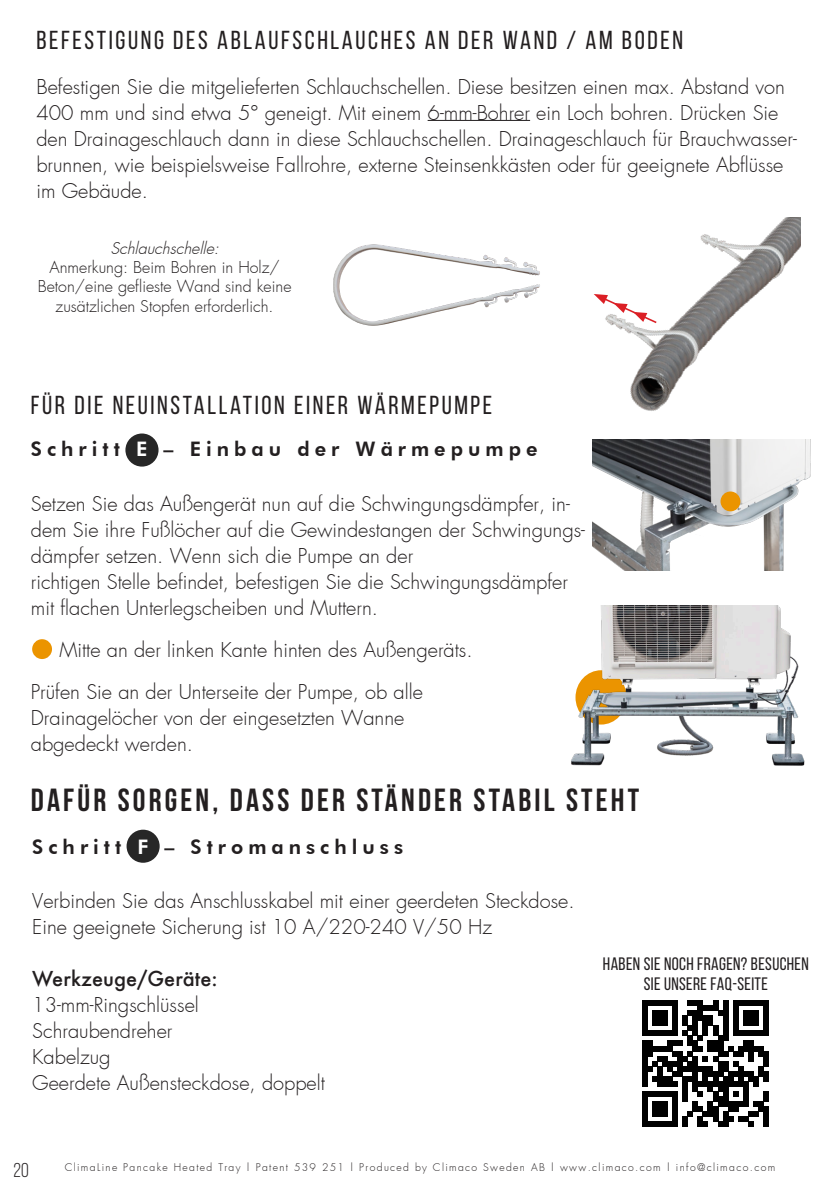
<style>
.page{position:relative;width:840px;height:1191px;background:#fff}
.page>*{position:absolute;margin:0;border:0;box-sizing:border-box;transform-origin:0 0}
.t1{font:32px "Bebas Neue";letter-spacing:.1em;color:#231f20}
.t2{font:26px "Bebas Neue";letter-spacing:.1em;color:#231f20}
.t3{font:300 20px/26px "Futura";color:#231f20}
.t4{font:800 20px "Futura BT";letter-spacing:.25em;color:#231f20}
.t5{font:500 20px "Futura";color:#231f20}
.t6{font:20px "Bebas Neue";color:#231f20}
.t7{font:18px/20px "Bebas Neue";letter-spacing:.02em;color:#231f20;text-align:center}
.t8{font:300 16px/19.2px "Futura";color:#231f20;text-align:center}
.t9{font:300 10.4px "Futura";letter-spacing:.13em;color:#231f20}
.s1{font-style:italic}
.s2{color:#fff}
</style>
<div class="page">
<div style="left:126px;top:829px;width:33px;height:33px;background:#272727;border-radius:50%"></div>
<img style="left:592px;top:439px;width:219px;height:131px">
<svg style="left:669px;top:532px;width:77px;height:39px"></svg>
<div style="left:125px;top:433px;width:33px;height:33px;background:#272727;border-radius:50%"></div>
<img style="left:333px;top:244px;width:207px;height:82px">
<div style="left:32px;top:639px;width:20px;height:20px;background:#eb9400;border-radius:50%"></div>
<div style="left:720px;top:491px;width:20px;height:20px;background:#eb9400;border-radius:50%"></div>
<hr style="left:427px;top:120px;width:103px;height:1px;background:#231f20">
<img style="left:610px;top:218px;width:190px;height:193px">
<svg style="left:594px;top:294px;width:64px;height:30px"></svg>
<svg style="left:642px;top:1000px;width:126px;height:127px"></svg>
<img style="left:571px;top:605px;width:234px;height:161px">
<p class="t2" style="left:36px;top:26px;width:647px">BEFESTIGUNG DES ABLAUFSCHLAUCHES AN DER WAND / AM BODEN</p>
<p class="t3" style="left:36px;top:74px;width:761px">Befestigen Sie die mitgelieferten Schlauchschellen. Diese besitzen einen max. Abstand von 400 mm und sind etwa 5° geneigt. Mit einem 6-mm-Bohrer ein Loch bohren. Drücken Sie den Drainageschlauch dann in diese Schlauchschellen. Drainageschlauch für Brauchwasser&shy;brunnen, wie beispielsweise Fallrohre, externe Steinsenkkästen oder für geeignete Abflüsse im Gebäude.</p>
<p class="t8" style="left:38px;top:239px;width:255px"><span class="s1">Schlauchschelle:<br></span>Anmerkung: Beim Bohren in Holz/<br>Beton/eine geflieste Wand sind keine zusätzlichen Stopfen erforderlich.</p>
<p class="t2" style="left:31px;top:391px;width:462px">FÜR DIE NEUINSTALLATION EINER WÄRMEPUMPE</p>
<p class="t4" style="left:31px;top:437px;width:508px">Schritt <span class="s2">E</span> – Einbau der Wärmepumpe</p>
<p class="t3" style="left:31px;top:491px;width:555px">Setzen Sie das Außengerät nun auf die Schwingungsdämpfer, in&shy;dem Sie ihre Fußlöcher auf die Gewindestangen der Schwingungs&shy;dämpfer setzen. Wenn sich die Pumpe an der<br>richtigen Stelle befindet, befestigen Sie die Schwingungsdämpfer mit flachen Unterlegscheiben und Muttern.</p>
<p class="t3" style="left:59px;top:636px;width:414px">Mitte an der linken Kante hinten des Außengeräts.</p>
<p class="t3" style="left:31px;top:678px;width:393px">Prüfen Sie an der Unterseite der Pumpe, ob alle<br>Drainagelöcher von der eingesetzten Wanne abgedeckt werden.</p>
<p class="t1" style="left:31px;top:782px;width:609px">DAFÜR SORGEN, DASS DER STÄNDER STABIL STEHT</p>
<p class="t4" style="left:32px;top:834px;width:372px">Schritt <span class="s2">F</span> – Stromanschluss</p>
<p class="t3" style="left:32px;top:888px;width:543px">Verbinden Sie das Anschlusskabel mit einer geerdeten Steckdose.<br>Eine geeignete Sicherung ist 10 A/220-240 V/50 Hz</p>
<p class="t5" style="left:32px;top:965px;width:187px">Werkzeuge/Geräte:</p>
<p class="t3" style="left:32px;top:992px;width:294px">13-mm-Ringschlüssel<br>Schraubendreher<br>Kabelzug<br>Geerdete Außensteckdose, doppelt</p>
<p class="t7" style="left:602px;top:954px;width:207px">HABEN SIE NOCH FRAGEN? BESUCHEN<br>SIE UNSERE FAQ-SEITE</p>
<p class="t6" style="left:14px;top:1159px;width:17px">20</p>
<p class="t9" style="left:65px;top:1160px;width:711px">ClimaLine Pancake Heated Tray | Patent 539 251 | Produced by Climaco Sweden AB | www.climaco.com | info@climaco.com</p>
</div>
